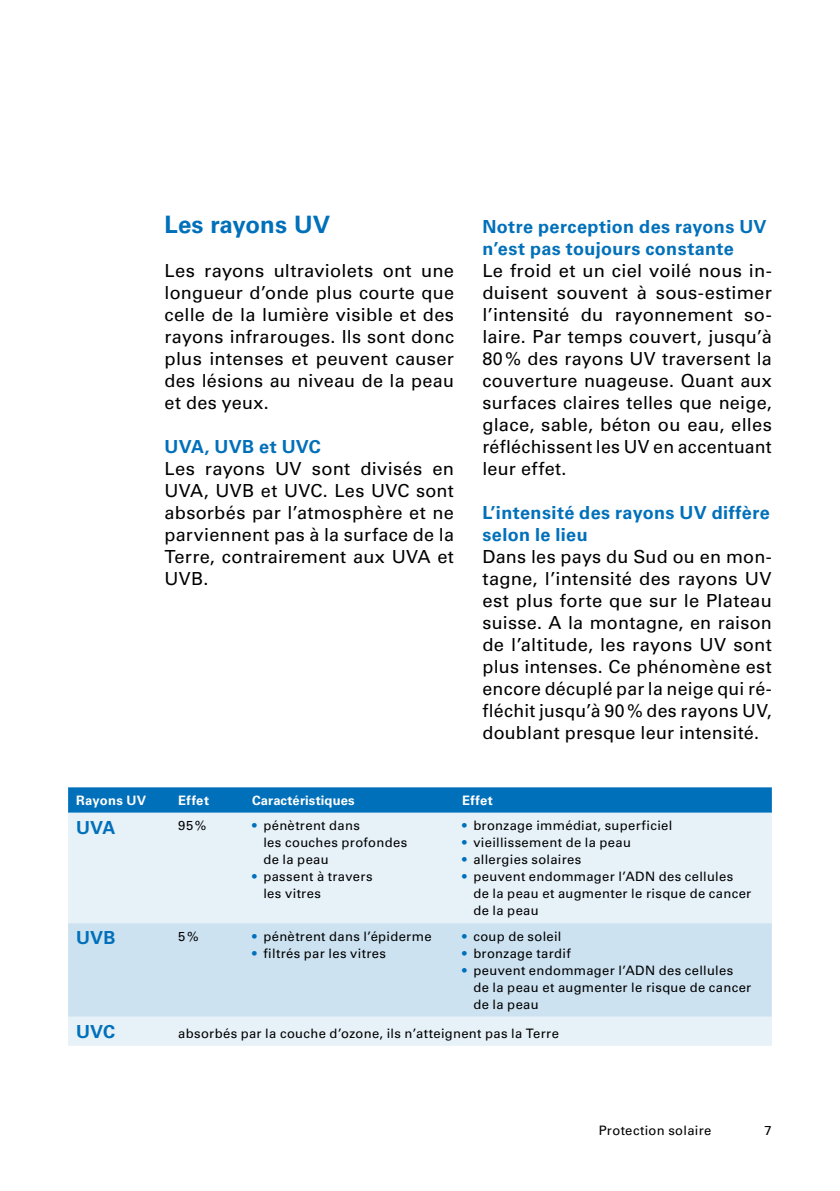
<style>
.page{position:relative;width:840px;height:1191px;background:#fff}
.page>*{position:absolute;margin:0;border:0;box-sizing:border-box;transform-origin:0 0}
.t1{font:700 24px "Univers LT Std";letter-spacing:.005em;color:#0070ba}
.t2{font:18px/22px "Univers LT Std";letter-spacing:.015em;color:#000;text-align:justify}
.t3{font:700 18px/22px "Univers LT Std";letter-spacing:.02em;color:#0070ba}
.t4{font:13px/17px "Univers LT Std";letter-spacing:.025em;color:#000}
.t5{font:700 13px "Univers LT Std";letter-spacing:.015em;color:#fff}
.s1{color:#0070ba}
</style>
<div class="page">
<div style="left:68px;top:787px;width:703px;height:25px;background:#0070ba"></div>
<div style="left:68px;top:812px;width:703px;height:233px;background:#e6f1f8"></div>
<div style="left:68px;top:923px;width:703px;height:93px;background:#cce2f1"></div>
<h1 class="t1" style="left:164px;top:210px;width:167px">Les rayons UV</h1>
<p class="t2" style="left:164px;top:259px;width:291px">Les rayons ultraviolets ont une longueur d’onde plus courte que celle de la lumière visible et des rayons infrarouges. Ils sont donc plus intenses et peuvent causer des lésions au niveau de la peau et des yeux.</p>
<p class="t3" style="left:164px;top:436px;width:158px">UVA, UVB et UVC</p>
<p class="t2" style="left:164px;top:457px;width:291px">Les rayons UV sont divisés en UVA, UVB et UVC. Les UVC sont absorbés par l’atmosphère et ne parviennent pas à la surface de la Terre, contrairement aux UVA et UVB.</p>
<p class="t3" style="left:482px;top:216px;width:285px">Notre perception des rayons UV n’est pas toujours constante</p>
<p class="t2" style="left:482px;top:259px;width:291px">Le froid et un ciel voilé nous in&shy;duisent souvent à sous-estimer l’intensité du rayonnement so&shy;laire. Par temps couvert, jusqu’à 80% des rayons UV traversent la couverture nuageuse. Quant aux surfaces claires telles que neige, glace, sable, béton ou eau, elles réfléchissent les UV en accentuant leur effet.</p>
<p class="t3" style="left:482px;top:502px;width:289px">L’intensité des rayons UV diffère selon le lieu</p>
<p class="t2" style="left:482px;top:545px;width:291px">Dans les pays du Sud ou en mon&shy;tagne, l’intensité des rayons UV est plus forte que sur le Plateau suisse. A la montagne, en raison de l’altitude, les rayons UV sont plus intenses. Ce phénomène est encore décuplé par la neige qui ré&shy;fléchit jusqu’à 90% des rayons UV, doublant presque leur intensité.</p>
<p class="t5" style="left:76px;top:792px;width:72px">Rayons UV</p>
<p class="t5" style="left:178px;top:792px;width:32px">Effet</p>
<p class="t5" style="left:252px;top:792px;width:104px">Caractéristiques</p>
<p class="t5" style="left:462px;top:792px;width:32px">Effet</p>
<p class="t3" style="left:76px;top:816px;width:41px">UVA</p>
<p class="t4" style="left:178px;top:817px;width:30px">95%</p>
<p class="t4" style="left:263px;top:817px;width:145px;text-indent:-11px"><span class="s1">•</span> pénètrent dans<br>les couches profondes de la peau</p>
<p class="t4" style="left:263px;top:868px;width:110px;text-indent:-11px"><span class="s1">•</span> passent à travers les vitres</p>
<p class="t4" style="left:462px;top:817px;width:212px"><span class="s1">•</span> bronzage immédiat, superficiel</p>
<p class="t4" style="left:462px;top:834px;width:170px"><span class="s1">•</span> vieillissement de la peau</p>
<p class="t4" style="left:462px;top:851px;width:121px"><span class="s1">•</span> allergies solaires</p>
<p class="t4" style="left:473px;top:868px;width:279px;text-indent:-11px"><span class="s1">•</span> peuvent endommager l’ADN des cellules de la peau et augmenter le risque de cancer de la peau</p>
<p class="t3" style="left:76px;top:927px;width:41px">UVB</p>
<p class="t4" style="left:178px;top:927px;width:22px">5%</p>
<p class="t4" style="left:252px;top:927px;width:181px"><span class="s1">•</span> pénètrent dans l’épiderme</p>
<p class="t4" style="left:252px;top:944px;width:135px"><span class="s1">•</span> filtrés par les vitres</p>
<p class="t4" style="left:462px;top:927px;width:101px"><span class="s1">•</span> coup de soleil</p>
<p class="t4" style="left:462px;top:944px;width:110px"><span class="s1">•</span> bronzage tardif</p>
<p class="t4" style="left:473px;top:961px;width:279px;text-indent:-11px"><span class="s1">•</span> peuvent endommager l’ADN des cellules de la peau et augmenter le risque de cancer de la peau</p>
<p class="t3" style="left:76px;top:1020px;width:40px">UVC</p>
<p class="t4" style="left:178px;top:1024px;width:382px">absorbés par la couche d’ozone, ils n’atteignent pas la Terre</p>
<p class="t4" style="left:598px;top:1122px;width:114px">Protection solaire</p>
<p class="t4" style="left:764px;top:1121px;width:9px">7</p>
</div>
